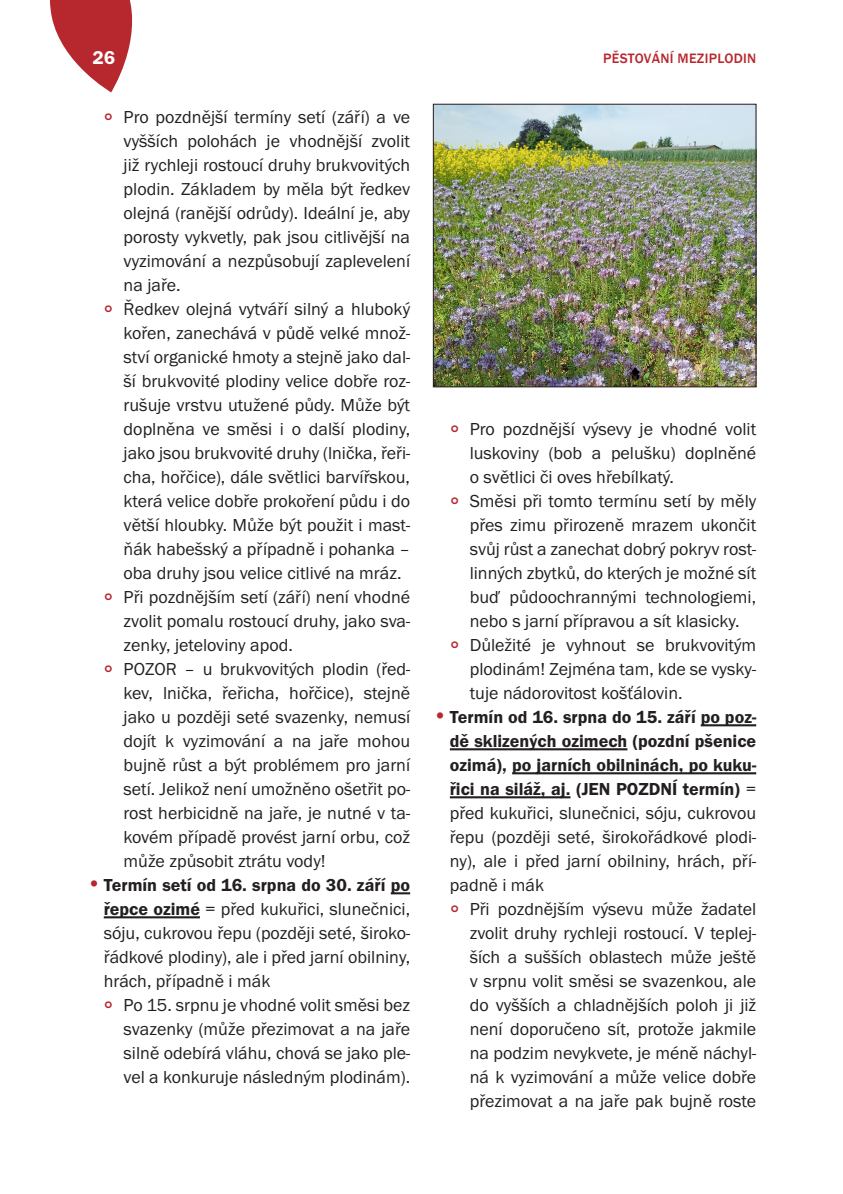
<style>
.page{position:relative;width:843px;height:1194px;background:#fff}
.page>*{position:absolute;margin:0;border:0;box-sizing:border-box;transform-origin:0 0}
.t1{font:18px/24px "Franklin Gothic Itc TEE";color:#231f20;text-align:justify}
.t2{font:600 18px/24px "Franklin Gothic Itc TEE";color:#231f20;text-align:justify}
.t3{font:16px "Franklin Demi";color:#fff}
.t4{font:500 14px "Franklin Gothic";letter-spacing:.02em;color:#b7282e}
.s1{font-size:26px;color:#b7282e}
.s2{font-family:"Franklin Gothic";font-weight:500;font-size:22px;color:#b7282e}
.s3{font-weight:600}
.s4{font-weight:400}
</style>
<div class="page">
<svg style="left:50px;top:0;width:83px;height:92px"></svg>
<svg style="left:391px;top:892px;width:19px;height:2px"></svg>
<hr style="left:104px;top:916px;width:96px;height:2px;background:#231f20">
<hr style="left:700px;top:724px;width:56px;height:2px;background:#231f20">
<hr style="left:450px;top:748px;width:177px;height:2px;background:#231f20">
<hr style="left:512px;top:772px;width:244px;height:2px;background:#231f20">
<hr style="left:450px;top:796px;width:120px;height:2px;background:#231f20">
<img style="left:435px;top:106px;width:319px;height:279px">
<div style="left:433px;top:104px;width:323px;height:283px;border:1px solid #231f20"></div>
<p class="t3" style="left:92px;top:46px;width:24px">26</p>
<p class="t4" style="left:603px;top:50px;width:154px">PĚSTOVÁNÍ MEZIPLODIN</p>
<p class="t1" style="left:124px;top:106px;width:288px;text-indent:-23px"><span class="s1">°</span> Pro pozdnější termíny setí (září) a ve vyšších polohách je vhodnější zvolit již rychleji rostoucí druhy brukvovitých plodin. Základem by měla být ředkev olejná (ranější odrůdy). Ideální je, aby porosty vykvetly, pak jsou citlivější na vyzimování a nezpůsobují zaplevelení na jaře.</p>
<p class="t1" style="left:124px;top:298px;width:288px;text-indent:-23px"><span class="s1">°</span> Ředkev olejná vytváří silný a hluboký kořen, zanechává v půdě velké množ&shy;ství organické hmoty a stejně jako dal&shy;ší brukvovité plodiny velice dobře roz&shy;rušuje vrstvu utužené půdy. Může být doplněna ve směsi i o další plodiny, jako jsou brukvovité druhy (lnička, řeři&shy;cha, hořčice), dále světlici barvířskou, která velice dobře prokoření půdu i do větší hloubky. Může být použit i mast&shy;ňák habešský a případně i pohanka – oba druhy jsou velice citlivé na mráz.</p>
<p class="t1" style="left:124px;top:586px;width:288px;text-indent:-23px"><span class="s1">°</span> Při pozdnějším setí (září) není vhodné zvolit pomalu rostoucí druhy, jako sva&shy;zenky, jeteloviny apod.</p>
<p class="t1" style="left:124px;top:658px;width:288px;text-indent:-23px"><span class="s1">°</span> POZOR – u brukvovitých plodin (řed&shy;kev, lnička, řeřicha, hořčice), stejně jako u později seté svazenky, nemusí dojít k vyzimování a na jaře mohou bujně růst a být problémem pro jarní setí. Jelikož není umožněno ošetřit po&shy;rost herbicidně na jaře, je nutné v ta&shy;kovém případě provést jarní orbu, což může způsobit ztrátu vody!</p>
<p class="t1" style="left:104px;top:874px;width:308px;text-indent:-17px"><span class="s2">•</span><span class="s3">Termín setí od 16. srpna do 30. září po řepce ozimé</span> = před kukuřici, slunečnici, sóju, cukrovou řepu (později seté, široko&shy;řádkové plodiny), ale i před jarní obilniny, hrách, případně i mák</p>
<p class="t1" style="left:124px;top:994px;width:288px;text-indent:-23px"><span class="s1">°</span> Po 15. srpnu je vhodné volit směsi bez svazenky (může přezimovat a na jaře silně odebírá vláhu, chová se jako ple&shy;vel a konkuruje následným plodinám).</p>
<p class="t1" style="left:469px;top:418px;width:288px;text-indent:-23px"><span class="s1">°</span> Pro pozdnější výsevy je vhodné volit luskoviny (bob a pelušku) doplněné o světlici či oves hřebílkatý.</p>
<p class="t1" style="left:469px;top:490px;width:288px;text-indent:-23px"><span class="s1">°</span> Směsi při tomto termínu setí by měly přes zimu přirozeně mrazem ukončit svůj růst a zanechat dobrý pokryv rost&shy;linných zbytků, do kterých je možné sít buď půdoochrannými technologiemi, nebo s jarní přípravou a sít klasicky.</p>
<p class="t1" style="left:469px;top:634px;width:288px;text-indent:-23px"><span class="s1">°</span> Důležité je vyhnout se brukvovitým plodinám! Zejména tam, kde se vysky&shy;tuje nádorovitost košťálovin.</p>
<p class="t2" style="left:450px;top:705px;width:308px;text-indent:-17px"><span class="s2">•</span>Termín od 16. srpna do 15. září po poz&shy;dě sklizených ozimech (pozdní pšenice ozimá), po jarních obilninách, po kuku&shy;řici na siláž, aj. (JEN POZDNÍ termín) <span class="s4">= před kukuřici, slunečnici, sóju, cukrovou řepu (později seté, širokořádkové plodi&shy;ny), ale i před jarní obilniny, hrách, pří&shy;padně i mák</span></p>
<p class="t1" style="left:469px;top:898px;width:288px;text-indent:-23px"><span class="s1">°</span> Při pozdnějším výsevu může žadatel zvolit druhy rychleji rostoucí. V teplej&shy;ších a sušších oblastech může ještě v srpnu volit směsi se svazenkou, ale do vyšších a chladnějších poloh ji již není doporučeno sít, protože jakmile na podzim nevykvete, je méně náchyl&shy;ná k vyzimování a může velice dobře přezimovat a na jaře pak bujně roste</p>
</div>
